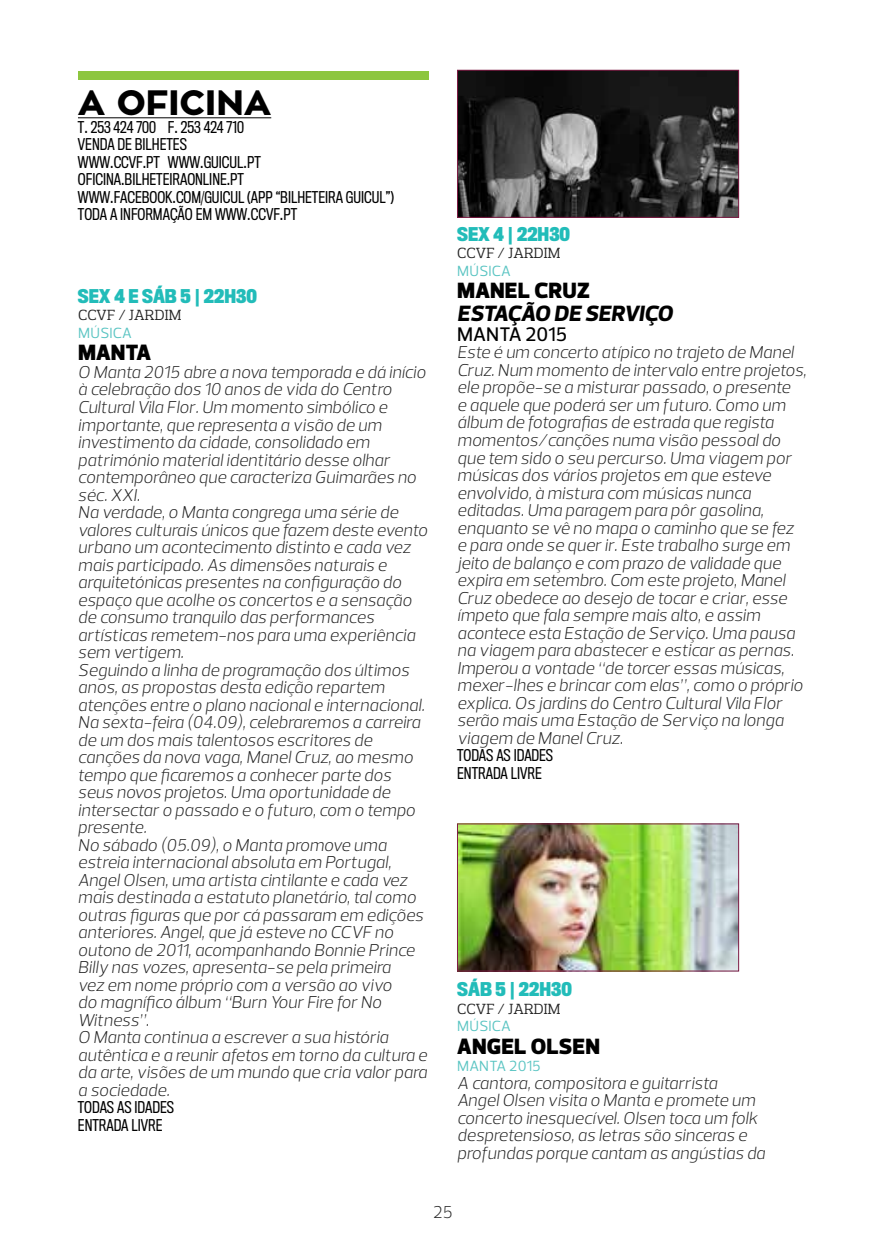
<style>
.page{position:relative;width:886px;height:1241px;background:#fff}
.page>*{position:absolute;margin:0;border:0;box-sizing:border-box;transform-origin:0 0}
.t1{font:800 35px "Zona Pro";color:#000}
.t2{font:900 22.5px "Prelo";color:#000}
.t3{font:italic 800 22.5px "Prelo";letter-spacing:-.01em;color:#000}
.t4{font:500 20px "Prelo";color:#000}
.t5{font:italic 300 17.5px/17.5px "Prelo";color:#222}
.t6{font:700 17.5px "Titling Gothic FB Cond";color:#22bcb9}
.t7{font:300 17.5px "Prelo";color:#222}
.t8{font:15px/17.5px "Titling Gothic FB Cond";color:#000}
.t9{font:15px "Prelo Slab";letter-spacing:.01em;color:#222}
.t10{font:15px "Prelo";letter-spacing:.01em;color:#59c4c2}
</style>
<div class="page">
<hr style="left:78px;top:117px;width:193px;height:1px;background:#000">
<div style="left:78px;top:71px;width:351px;height:9px;background:#8dc63f"></div>
<img style="left:459px;top:72px;width:278px;height:144px">
<div style="left:457px;top:70px;width:282px;height:148px;border:1px solid #7f1c45"></div>
<img style="left:459px;top:825px;width:278px;height:144px">
<div style="left:457px;top:823px;width:282px;height:148px;border:1px solid #7f1c45"></div>
<h1 class="t1" style="left:78px;top:80px;width:195px">A OFICINA</h1>
<p class="t8" style="left:78px;top:118px;width:318px">T. 253 424 700 F. 253 424 710<br>VENDA DE BILHETES<br>WWW.CCVF.PT WWW.GUICUL.PT<br>OFICINA.BILHETEIRAONLINE.PT<br>WWW.FACEBOOK.COM/GUICUL (APP “BILHETEIRA GUICUL”)<br>TODA A INFORMAÇÃO EM WWW.CCVF.PT</p>
<p class="t6" style="left:78px;top:285px;width:180px">SEX 4 E SÁB 5 | 22H30</p>
<p class="t9" style="left:78px;top:306px;width:105px">CCVF / JARDIM</p>
<p class="t10" style="left:78px;top:323px;width:55px">MÚSICA</p>
<p class="t2" style="left:78px;top:339px;width:74px">MANTA</p>
<p class="t5" style="left:78px;top:363px;width:351px">O Manta 2015 abre a nova temporada e dá início à celebração dos 10 anos de vida do Centro Cultural Vila Flor. Um momento simbólico e importante, que representa a visão de um investimento da cidade, consolidado em património material identitário desse olhar contemporâneo que caracteriza Guimarães no séc. XXI.<br>Na verdade, o Manta congrega uma série de valores culturais únicos que fazem deste evento urbano um acontecimento distinto e cada vez mais participado. As dimensões naturais e arquitetónicas presentes na configuração do espaço que acolhe os concertos e a sensação de consumo tranquilo das performances artísticas remetem-nos para uma experiência sem vertigem.<br>Seguindo a linha de programação dos últimos anos, as propostas desta edição repartem atenções entre o plano nacional e internacional.<br>Na sexta-feira (04.09), celebraremos a carreira de um dos mais talentosos escritores de canções da nova vaga, Manel Cruz, ao mesmo tempo que ficaremos a conhecer parte dos seus novos projetos. Uma oportunidade de intersectar o passado e o futuro, com o tempo presente.<br>No sábado (05.09), o Manta promove uma estreia internacional absoluta em Portugal, Angel Olsen, uma artista cintilante e cada vez mais destinada a estatuto planetário, tal como outras figuras que por cá passaram em edições anteriores. Angel, que já esteve no CCVF no outono de 2011, acompanhando Bonnie Prince Billy nas vozes, apresenta-se pela primeira<br>vez em nome próprio com a versão ao vivo<br>do magnífico álbum “Burn Your Fire for No Witness”.<br>O Manta continua a escrever a sua história autêntica e a reunir afetos em torno da cultura e da arte, visões de um mundo que cria valor para a sociedade.</p>
<p class="t8" style="left:78px;top:1098px;width:98px">TODAS AS IDADES<br>ENTRADA LIVRE</p>
<p class="t6" style="left:457px;top:223px;width:114px">SEX 4 | 22H30</p>
<p class="t9" style="left:457px;top:244px;width:105px">CCVF / JARDIM</p>
<p class="t10" style="left:457px;top:261px;width:55px">MÚSICA</p>
<p class="t2" style="left:457px;top:277px;width:134px">MANEL CRUZ</p>
<p class="t3" style="left:457px;top:299px;width:217px">ESTAÇÃO DE SERVIÇO</p>
<p class="t4" style="left:457px;top:322px;width:111px">MANTA 2015</p>
<p class="t5" style="left:457px;top:344px;width:351px">Este é um concerto atípico no trajeto de Manel Cruz. Num momento de intervalo entre projetos, ele propõe-se a misturar passado, o presente<br>e aquele que poderá ser um futuro. Como um álbum de fotografias de estrada que regista momentos/canções numa visão pessoal do que tem sido o seu percurso. Uma viagem por músicas dos vários projetos em que esteve envolvido, à mistura com músicas nunca editadas. Uma paragem para pôr gasolina, enquanto se vê no mapa o caminho que se fez e para onde se quer ir. Este trabalho surge em jeito de balanço e com prazo de validade que expira em setembro. Com este projeto, Manel Cruz obedece ao desejo de tocar e criar, esse ímpeto que fala sempre mais alto, e assim acontece esta Estação de Serviço. Uma pausa na viagem para abastecer e esticar as pernas.<br>Imperou a vontade “de torcer essas músicas, mexer-lhes e brincar com elas”, como o próprio explica. Os jardins do Centro Cultural Vila Flor serão mais uma Estação de Serviço na longa viagem de Manel Cruz.</p>
<p class="t8" style="left:457px;top:746px;width:98px">TODAS AS IDADES<br>ENTRADA LIVRE</p>
<p class="t6" style="left:457px;top:978px;width:116px">SÁB 5 | 22H30</p>
<p class="t9" style="left:457px;top:999px;width:105px">CCVF / JARDIM</p>
<p class="t10" style="left:457px;top:1016px;width:55px">MÚSICA</p>
<p class="t2" style="left:457px;top:1032px;width:144px">ANGEL OLSEN</p>
<p class="t10" style="left:457px;top:1056px;width:85px">MANTA 2015</p>
<p class="t5" style="left:457px;top:1074px;width:310px">A cantora, compositora e guitarrista<br>Angel Olsen visita o Manta e promete um concerto inesquecível. Olsen toca um folk despretensioso, as letras são sinceras e profundas porque cantam as angústias da</p>
<p class="t7" style="left:433px;top:1201px;width:21px">25</p>
</div>
